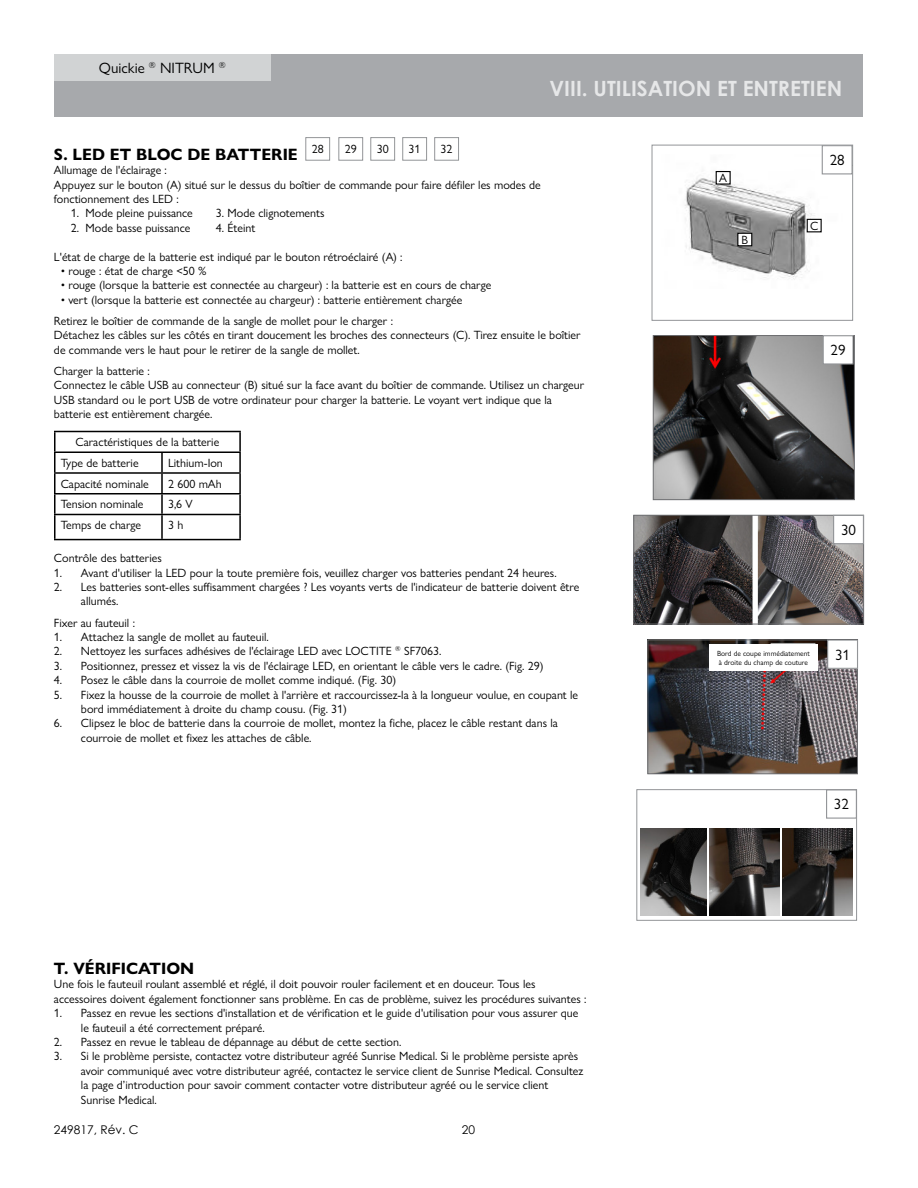
<style>
.page{position:relative;width:918px;height:1188px;background:#fff}
.page>*{position:absolute;margin:0;border:0;box-sizing:border-box;transform-origin:0 0}
.t1{font:700 21px "Century Gothic";color:#e6e7e8}
.t2{font:700 16.5px "Gill Sans Nova";color:#000}
.t3{font:15px "Gill Sans Nova";color:#000}
.t4{font:12px/14.4px "Gill Sans Nova";color:#000}
.t5{font:12px "Century Gothic";color:#000}
.t6{font:7.5px/9px "Gill Sans Nova";color:#000}
</style>
<div class="page">
<div style="left:54px;top:54px;width:809px;height:63px;background:#a7a9ac"></div>
<div style="left:54px;top:54px;width:217px;height:26px;background:#d1d3d4"></div>
<img style="left:685px;top:147px;width:166px;height:133px">
<div style="left:652px;top:145px;width:201px;height:176px;border:1px solid #939598"></div>
<hr style="left:54px;top:431px;width:108px;height:1px;background:#000">
<hr style="left:162px;top:431px;width:79px;height:1px;background:#000">
<hr style="left:54px;top:452px;width:108px;height:1px;background:#000">
<hr style="left:162px;top:452px;width:79px;height:1px;background:#000">
<hr style="left:54px;top:472px;width:108px;height:2px;background:#000">
<svg style="left:54px;top:432px;width:2px;height:61px"></svg>
<hr style="left:162px;top:472px;width:79px;height:2px;background:#000">
<svg style="left:161px;top:453px;width:2px;height:40px"></svg>
<svg style="left:239px;top:432px;width:2px;height:61px"></svg>
<hr style="left:54px;top:493px;width:108px;height:1px;background:#000">
<hr style="left:54px;top:494px;width:2px;height:20px;background:#000">
<hr style="left:162px;top:493px;width:79px;height:1px;background:#000">
<hr style="left:161px;top:494px;width:2px;height:20px;background:#000">
<hr style="left:239px;top:494px;width:2px;height:20px;background:#000">
<hr style="left:54px;top:514px;width:108px;height:1px;background:#000">
<hr style="left:54px;top:515px;width:2px;height:24px;background:#000">
<hr style="left:162px;top:514px;width:79px;height:1px;background:#000">
<hr style="left:161px;top:515px;width:2px;height:24px;background:#000">
<hr style="left:239px;top:515px;width:2px;height:24px;background:#000">
<hr style="left:54px;top:539px;width:108px;height:1px;background:#000">
<hr style="left:162px;top:539px;width:79px;height:1px;background:#000">
<div style="left:305px;top:137px;width:25px;height:24px;border:1px solid #939598"></div>
<div style="left:822px;top:146px;width:30px;height:28px;background:#fff"></div>
<div style="left:822px;top:145px;width:31px;height:29px;border:1px solid #939598"></div>
<img style="left:655px;top:337px;width:198px;height:161px">
<div style="left:653px;top:335px;width:202px;height:165px;border:1px solid #6d6e71"></div>
<div style="left:823px;top:336px;width:30px;height:28px;background:#fff"></div>
<div style="left:823px;top:335px;width:31px;height:30px;border:1px solid #939598"></div>
<img style="left:635px;top:517px;width:227px;height:105px">
<div style="left:633px;top:515px;width:231px;height:109px;border:1px solid #6d6e71"></div>
<div style="left:834px;top:515px;width:29px;height:29px;background:#fff"></div>
<div style="left:833px;top:515px;width:31px;height:29px;border:1px solid #939598"></div>
<img style="left:649px;top:642px;width:207px;height:130px">
<div style="left:647px;top:640px;width:211px;height:134px;border:1px solid #6d6e71"></div>
<div style="left:828px;top:640px;width:30px;height:28px;background:#fff"></div>
<div style="left:827px;top:640px;width:31px;height:29px;border:1px solid #939598"></div>
<div style="left:826px;top:789px;width:31px;height:30px;border:1px solid #939598"></div>
<img style="left:641px;top:828px;width:66px;height:87px">
<img style="left:709px;top:828px;width:71px;height:87px">
<img style="left:782px;top:829px;width:70px;height:86px">
<div style="left:636px;top:789px;width:221px;height:132px;border:1px solid #939598"></div>
<div style="left:338px;top:137px;width:25px;height:24px;border:1px solid #939598"></div>
<div style="left:370px;top:137px;width:25px;height:24px;border:1px solid #939598"></div>
<div style="left:402px;top:137px;width:25px;height:24px;border:1px solid #939598"></div>
<div style="left:434px;top:137px;width:25px;height:24px;border:1px solid #939598"></div>
<div style="left:709px;top:644px;width:109px;height:27px;background:#fff"></div>
<div style="left:807px;top:219px;width:14px;height:13px;background:#fff"></div>
<div style="left:807px;top:219px;width:15px;height:13px;border:1px solid #000"></div>
<div style="left:738px;top:233px;width:14px;height:13px;background:#fff"></div>
<div style="left:737px;top:233px;width:15px;height:13px;border:1px solid #000"></div>
<div style="left:716px;top:172px;width:14px;height:12px;background:#fff"></div>
<div style="left:716px;top:171px;width:15px;height:14px;border:1px solid #000"></div>
<p class="t3" style="left:99px;top:62px;width:128px">Quickie <sup>®</sup> NITRUM <sup>®</sup></p>
<h1 class="t1" style="left:550px;top:79px;width:294px">VIII. UTILISATION ET ENTRETIEN</h1>
<p class="t4" style="left:312px;top:142px;width:13px">28</p>
<p class="t4" style="left:345px;top:142px;width:13px">29</p>
<p class="t4" style="left:377px;top:142px;width:13px">30</p>
<p class="t4" style="left:409px;top:142px;width:13px">31</p>
<p class="t4" style="left:441px;top:142px;width:13px">32</p>
<h2 class="t2" style="left:54px;top:145px;width:245px">S. LED ET BLOC DE BATTERIE</h2>
<p class="t4" style="left:54px;top:164px;width:488px">Allumage de l'éclairage :<br>Appuyez sur le bouton (A) situé sur le dessus du boîtier de commande pour faire défiler les modes de fonctionnement des LED :</p>
<p class="t4" style="left:71px;top:206px;width:124px">1. Mode pleine puissance</p>
<p class="t4" style="left:216px;top:206px;width:110px">3. Mode clignotements</p>
<p class="t4" style="left:71px;top:221px;width:121px">2. Mode basse puissance</p>
<p class="t4" style="left:216px;top:221px;width:41px">4. Éteint</p>
<p class="t4" style="left:54px;top:249px;width:350px">L'état de charge de la batterie est indiqué par le bouton rétroéclairé (A) :</p>
<p class="t4" style="left:61px;top:264px;width:147px">• rouge : état de charge &lt;50 %</p>
<p class="t4" style="left:61px;top:278px;width:432px">• rouge (lorsque la batterie est connectée au chargeur) : la batterie est en cours de charge</p>
<p class="t4" style="left:54px;top:289px;width:410px;line-height:21.1px;text-indent:7px">• vert (lorsque la batterie est connectée au chargeur) : batterie entièrement chargée<br>Retirez le boîtier de commande de la sangle de mollet pour le charger :</p>
<p class="t4" style="left:54px;top:328px;width:528px">Détachez les câbles sur les côtés en tirant doucement les broches des connecteurs (C). Tirez ensuite le boîtier de commande vers le haut pour le retirer de la sangle de mollet.</p>
<p class="t4" style="left:54px;top:364px;width:532px">Charger la batterie :<br>Connectez le câble USB au connecteur (B) situé sur la face avant du boîtier de commande. Utilisez un chargeur USB standard ou le port USB de votre ordinateur pour charger la batterie. Le voyant vert indique que la batterie est entièrement chargée.</p>
<p class="t4" style="left:61px;top:432px;width:160px;line-height:20.7px;text-indent:15px">Caractéristiques de la batterie<br>Type de batterie</p>
<p class="t4" style="left:168px;top:456px;width:56px">Lithium-Ion</p>
<p class="t4" style="left:61px;top:477px;width:90px">Capacité nominale</p>
<p class="t4" style="left:168px;top:477px;width:55px">2 600 mAh</p>
<p class="t4" style="left:61px;top:497px;width:84px">Tension nominale</p>
<p class="t4" style="left:168px;top:497px;width:26px">3,6 V</p>
<p class="t4" style="left:61px;top:518px;width:82px">Temps de charge</p>
<p class="t4" style="left:168px;top:518px;width:17px">3 h</p>
<p class="t4" style="left:54px;top:551px;width:109px">Contrôle des batteries</p>
<p class="t4" style="left:54px;top:566px;width:504px">1. Avant d'utiliser la LED pour la toute première fois, veuillez charger vos batteries pendant 24 heures.</p>
<p class="t4" style="left:81px;top:580px;width:500px;text-indent:-27px">2. Les batteries sont-elles suffisamment chargées ? Les voyants verts de l'indicateur de batterie doivent être allumés.</p>
<p class="t4" style="left:54px;top:615px;width:83px">Fixer au fauteuil :</p>
<p class="t4" style="left:54px;top:630px;width:216px">1. Attachez la sangle de mollet au fauteuil.</p>
<p class="t4" style="left:54px;top:644px;width:389px">2. Nettoyez les surfaces adhésives de l'éclairage LED avec LOCTITE <sup>®</sup> SF7063.</p>
<p class="t4" style="left:54px;top:659px;width:491px">3. Positionnez, pressez et vissez la vis de l'éclairage LED, en orientant le câble vers le cadre. (Fig. 29)</p>
<p class="t4" style="left:54px;top:673px;width:344px">4. Posez le câble dans la courroie de mollet comme indiqué. (Fig. 30)</p>
<p class="t4" style="left:81px;top:687px;width:499px;text-indent:-27px">5. Fixez la housse de la courroie de mollet à l'arrière et raccourcissez-la à la longueur voulue, en coupant le bord immédiatement à droite du champ cousu. (Fig. 31)</p>
<p class="t4" style="left:81px;top:716px;width:478px;text-indent:-27px">6. Clipsez le bloc de batterie dans la courroie de mollet, montez la fiche, placez le câble restant dans la courroie de mollet et fixez les attaches de câble.</p>
<h2 class="t2" style="left:54px;top:959px;width:142px">T. VÉRIFICATION</h2>
<p class="t4" style="left:54px;top:977px;width:534px">Une fois le fauteuil roulant assemblé et réglé, il doit pouvoir rouler facilement et en douceur. Tous les accessoires doivent également fonctionner sans problème. En cas de problème, suivez les procédures suivantes :</p>
<p class="t4" style="left:81px;top:1006px;width:499px;text-indent:-27px">1. Passez en revue les sections d'installation et de vérification et le guide d'utilisation pour vous assurer que le fauteuil a été correctement préparé.</p>
<p class="t4" style="left:54px;top:1035px;width:349px">2. Passez en revue le tableau de dépannage au début de cette section.</p>
<p class="t4" style="left:81px;top:1049px;width:504px;text-indent:-27px">3. Si le problème persiste, contactez votre distributeur agréé Sunrise Medical. Si le problème persiste après avoir communiqué avec votre distributeur agréé, contactez le service client de Sunrise Medical. Consultez la page d’introduction pour savoir comment contacter votre distributeur agréé ou le service client Sunrise Medical.</p>
<p class="t5" style="left:54px;top:1124px;width:86px">249817, Rév. C</p>
<p class="t5" style="left:462px;top:1124px;width:15px">20</p>
<p class="t4" style="left:719px;top:171px;width:9px">A</p>
<p class="t4" style="left:742px;top:233px;width:8px">B</p>
<p class="t3" style="left:830px;top:152px;width:16px">28</p>
<p class="t4" style="left:810px;top:219px;width:10px">C</p>
<p class="t3" style="left:831px;top:342px;width:16px">29</p>
<p class="t3" style="left:841px;top:522px;width:16px">30</p>
<p class="t6" style="left:717px;top:649px;width:94px">Bord de coupe immédiatement à droite du champ de couture</p>
<p class="t3" style="left:835px;top:646px;width:16px">31</p>
<p class="t3" style="left:834px;top:796px;width:16px">32</p>
</div>
